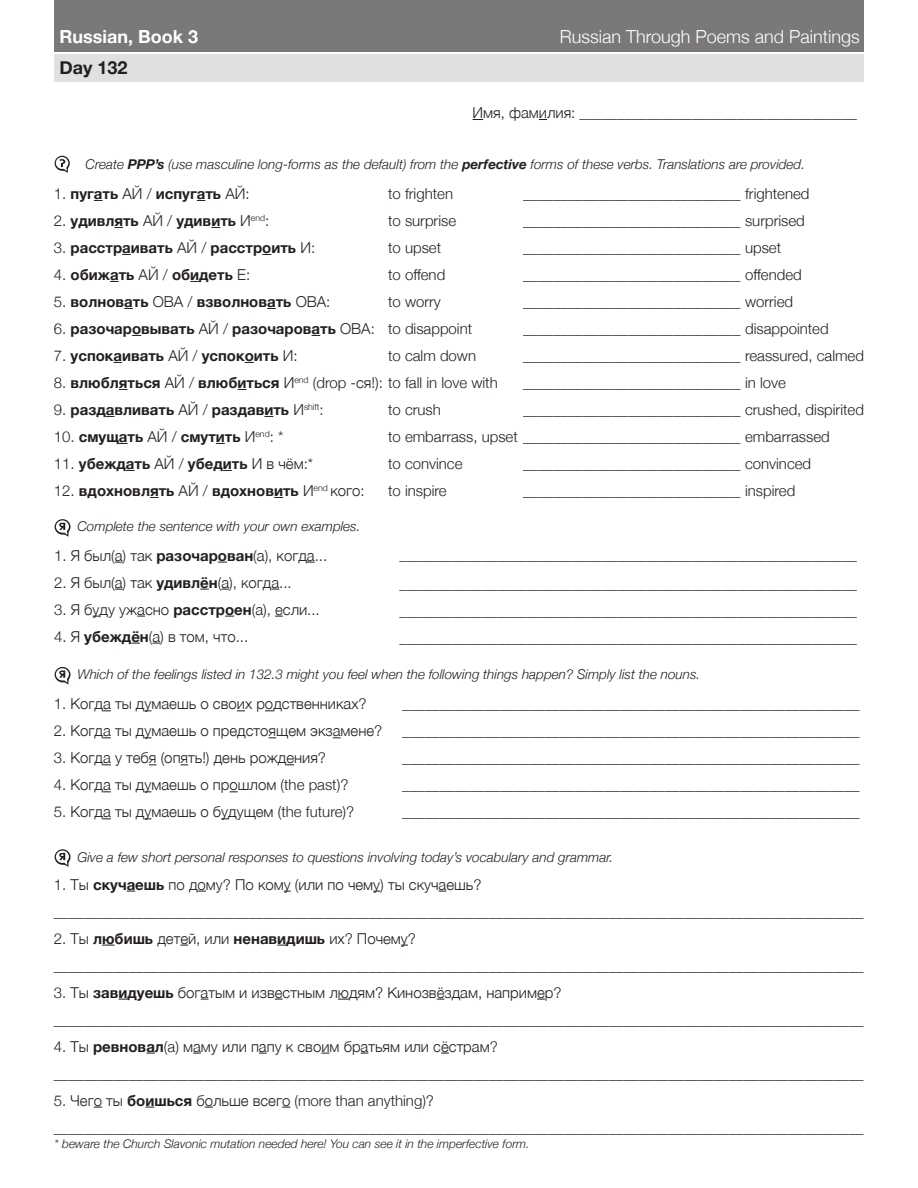
<style>
.page{position:relative;width:918px;height:1188px;background:#fff}
.page>*{position:absolute;margin:0;border:0;box-sizing:border-box;transform-origin:0 0}
.t1{font:300 18px "Helvetica Neue";color:#fff}
.t2{font:700 18px "Helvetica Neue";color:#fff}
.t3{font:700 18px "Helvetica Neue";color:#231f20}
.t4{font:300 15px "Helvetica Neue";color:#231f20}
.t5{font:700 15px "Helvetica Neue";color:#231f20}
.t6{font:italic 300 13.5px "Helvetica Neue";color:#231f20}
.t7{font:italic 300 12px "Helvetica Neue";color:#231f20}
.s1{font-weight:700}
.s2{font-weight:300}
</style>
<div class="page">
<div style="left:54px;top:0;width:810px;height:52px;background:#7b7879"></div>
<div style="left:54px;top:54px;width:810px;height:27px;background:#dfe0e0"></div>
<svg style="left:55px;top:849px;width:16px;height:16px"></svg>
<svg style="left:56px;top:851px;width:13px;height:12px"></svg>
<svg style="left:59px;top:853px;width:10px;height:14px"></svg>
<svg style="left:55px;top:156px;width:15px;height:15px"></svg>
<svg style="left:56px;top:157px;width:12px;height:12px"></svg>
<svg style="left:57px;top:159px;width:11px;height:14px"></svg>
<svg style="left:102px;top:945px;width:13px;height:1px"></svg>
<svg style="left:55px;top:519px;width:16px;height:16px"></svg>
<svg style="left:56px;top:520px;width:13px;height:13px"></svg>
<svg style="left:59px;top:523px;width:10px;height:14px"></svg>
<svg style="left:55px;top:667px;width:16px;height:15px"></svg>
<svg style="left:56px;top:668px;width:13px;height:13px"></svg>
<svg style="left:59px;top:671px;width:10px;height:13px"></svg>
<p class="t2" style="left:59px;top:23px;width:140px">Russian, Book 3</p>
<p class="t1" style="left:560px;top:22px;width:302px">Russian Through Poems and Paintings</p>
<p class="t3" style="left:59px;top:54px;width:70px">Day 132</p>
<p class="t4" style="left:472px;top:101px;width:386px">Имя, фамилия: _____________________________________</p>
<p class="t6" style="left:86px;top:154px;width:721px">Create <span class="s1">PPP’s</span> (use masculine long-forms as the default) from the <span class="s1">perfective</span> forms of these verbs. Translations are provided.</p>
<p class="t5" style="left:54px;top:182px;width:197px"><span class="s2">1.</span> пугать <span class="s2">АЙ /</span> испугать <span class="s2">АЙ:</span></p>
<p class="t5" style="left:54px;top:209px;width:217px"><span class="s2">2.</span> удивлять <span class="s2">АЙ /</span> удивить <span class="s2">И</span><sup>end</sup><span class="s2">:</span></p>
<p class="t5" style="left:54px;top:236px;width:263px"><span class="s2">3.</span> расcтраивать <span class="s2">АЙ /</span> расстроить <span class="s2">И:</span></p>
<p class="t5" style="left:54px;top:263px;width:198px"><span class="s2">4.</span> обижать <span class="s2">АЙ /</span> обидеть <span class="s2">Е:</span></p>
<p class="t5" style="left:54px;top:290px;width:278px"><span class="s2">5.</span> волновать <span class="s2">ОВА /</span> взволновать <span class="s2">ОВА:</span></p>
<p class="t5" style="left:54px;top:317px;width:322px"><span class="s2">6.</span> разочаровывать <span class="s2">АЙ /</span> разочаровать <span class="s2">ОВА:</span></p>
<p class="t5" style="left:54px;top:344px;width:245px"><span class="s2">7.</span> успокаивать <span class="s2">АЙ /</span> успокоить <span class="s2">И:</span></p>
<p class="t4" style="left:54px;top:371px;width:445px">8. <span class="s1">влюбляться</span> АЙ / <span class="s1">влюбиться</span> И<sup>end</sup> (drop -ся!): to fall in love with</p>
<p class="t5" style="left:54px;top:398px;width:271px"><span class="s2">9.</span> раздавливать <span class="s2">АЙ /</span> раздавить <span class="s2">И</span><sup>shift</sup><span class="s2">:</span></p>
<p class="t5" style="left:54px;top:425px;width:231px"><span class="s2">10.</span> смущать <span class="s2">АЙ /</span> смутить <span class="s2">И</span><sup>end</sup><span class="s2">: *</span></p>
<p class="t5" style="left:54px;top:452px;width:261px"><span class="s2">11.</span> убеждать <span class="s2">АЙ /</span> убедить <span class="s2">И в чём:*</span></p>
<p class="t5" style="left:54px;top:479px;width:312px"><span class="s2">12.</span> вдохновлять <span class="s2">АЙ /</span> вдохновить <span class="s2">И</span><sup>end</sup> <span class="s2">кого:</span></p>
<p class="t4" style="left:388px;top:181px;width:67px">to frighten</p>
<p class="t4" style="left:388px;top:208px;width:70px">to surprise</p>
<p class="t4" style="left:388px;top:235px;width:55px">to upset</p>
<p class="t4" style="left:388px;top:262px;width:59px">to offend</p>
<p class="t4" style="left:388px;top:289px;width:54px">to worry</p>
<p class="t4" style="left:388px;top:316px;width:86px">to disappoint</p>
<p class="t4" style="left:388px;top:343px;width:90px">to calm down</p>
<p class="t4" style="left:523px;top:181px;width:288px">_____________________________ frightened</p>
<p class="t4" style="left:523px;top:208px;width:283px">_____________________________ surprised</p>
<p class="t4" style="left:523px;top:235px;width:260px">_____________________________ upset</p>
<p class="t4" style="left:523px;top:262px;width:280px">_____________________________ offended</p>
<p class="t4" style="left:523px;top:289px;width:272px">_____________________________ worried</p>
<p class="t4" style="left:523px;top:316px;width:307px">_____________________________ disappointed</p>
<p class="t4" style="left:523px;top:343px;width:342px">_____________________________ reassured, calmed</p>
<p class="t4" style="left:523px;top:370px;width:264px">_____________________________ in love</p>
<p class="t4" style="left:523px;top:397px;width:342px">_____________________________ crushed, dispirited</p>
<p class="t4" style="left:388px;top:397px;width:54px">to crush</p>
<p class="t4" style="left:388px;top:424px;width:443px">to embarrass, upset _____________________________ embarrassed</p>
<p class="t4" style="left:388px;top:451px;width:76px">to convince</p>
<p class="t4" style="left:388px;top:478px;width:60px">to inspire</p>
<p class="t4" style="left:523px;top:451px;width:290px">_____________________________ convinced</p>
<p class="t4" style="left:523px;top:478px;width:274px">_____________________________ inspired</p>
<p class="t6" style="left:77px;top:516px;width:285px">Complete the sentence with your own examples.</p>
<p class="t4" style="left:54px;top:543px;width:275px">1. Я был(а) так <span class="s1">разочарован</span>(а), когда...</p>
<p class="t4" style="left:54px;top:570px;width:239px">2. Я был(а) так <span class="s1">удивлён</span>(а), когда...</p>
<p class="t4" style="left:54px;top:597px;width:267px">3. Я буду ужасно <span class="s1">расстроен</span>(а), если...</p>
<p class="t4" style="left:54px;top:624px;width:196px">4. Я <span class="s1">убеждён</span>(а) в том, что...</p>
<p class="t4" style="left:400px;top:543px;width:459px">_____________________________________________________________</p>
<p class="t4" style="left:400px;top:572px;width:459px">_____________________________________________________________</p>
<p class="t4" style="left:400px;top:599px;width:459px">_____________________________________________________________</p>
<p class="t4" style="left:400px;top:626px;width:459px">_____________________________________________________________</p>
<p class="t6" style="left:77px;top:664px;width:624px">Which of the feelings listed in 132.3 might you feel when the following things happen? Simply list the nouns.</p>
<p class="t4" style="left:54px;top:692px;width:314px">1. Когда ты думаешь о своих родственниках?</p>
<p class="t4" style="left:54px;top:719px;width:330px">2. Когда ты думаешь о предстоящем экзамене?</p>
<p class="t4" style="left:54px;top:746px;width:274px">3. Когда у тебя (опять!) день рождения?</p>
<p class="t4" style="left:54px;top:773px;width:296px">4. Когда ты думаешь о прошлом (the past)?</p>
<p class="t4" style="left:54px;top:800px;width:302px">5. Когда ты думаешь о будущем (the future)?</p>
<p class="t4" style="left:402px;top:692px;width:459px">_____________________________________________________________</p>
<p class="t4" style="left:402px;top:719px;width:459px">_____________________________________________________________</p>
<p class="t4" style="left:402px;top:746px;width:459px">_____________________________________________________________</p>
<p class="t4" style="left:402px;top:773px;width:459px">_____________________________________________________________</p>
<p class="t4" style="left:402px;top:800px;width:459px">_____________________________________________________________</p>
<p class="t6" style="left:77px;top:846px;width:537px">Give a few short personal responses to questions involving today’s vocabulary and grammar.</p>
<p class="t4" style="left:54px;top:872px;width:429px">1. Ты <span class="s1">скучаешь</span> по дому? По кому (или по чему) ты скучаешь?</p>
<p class="t4" style="left:54px;top:899px;width:812px">____________________________________________________________________________________________________________</p>
<p class="t4" style="left:54px;top:926px;width:364px">2. Ты <span class="s1">любишь</span> детей, или <span class="s1">ненавидишь</span> их? Почему?</p>
<p class="t4" style="left:54px;top:953px;width:812px">____________________________________________________________________________________________________________</p>
<p class="t4" style="left:54px;top:980px;width:509px">3. Ты <span class="s1">завидуешь</span> богатым и известным людям? Кинозвёздам, например?</p>
<p class="t4" style="left:54px;top:1007px;width:812px">____________________________________________________________________________________________________________</p>
<p class="t4" style="left:54px;top:1034px;width:445px">4. Ты <span class="s1">ревновал</span>(a) маму или папу к своим братьям или сёстрам?</p>
<p class="t4" style="left:54px;top:1061px;width:812px">____________________________________________________________________________________________________________</p>
<p class="t4" style="left:54px;top:1088px;width:382px">5. Чего ты <span class="s1">боишься</span> больше всего (more than anything)?</p>
<p class="t4" style="left:54px;top:1115px;width:812px">____________________________________________________________________________________________________________</p>
<p class="t7" style="left:55px;top:1135px;width:476px">* beware the Church Slavonic mutation needed here! You can see it in the imperfective form.</p>
</div>
